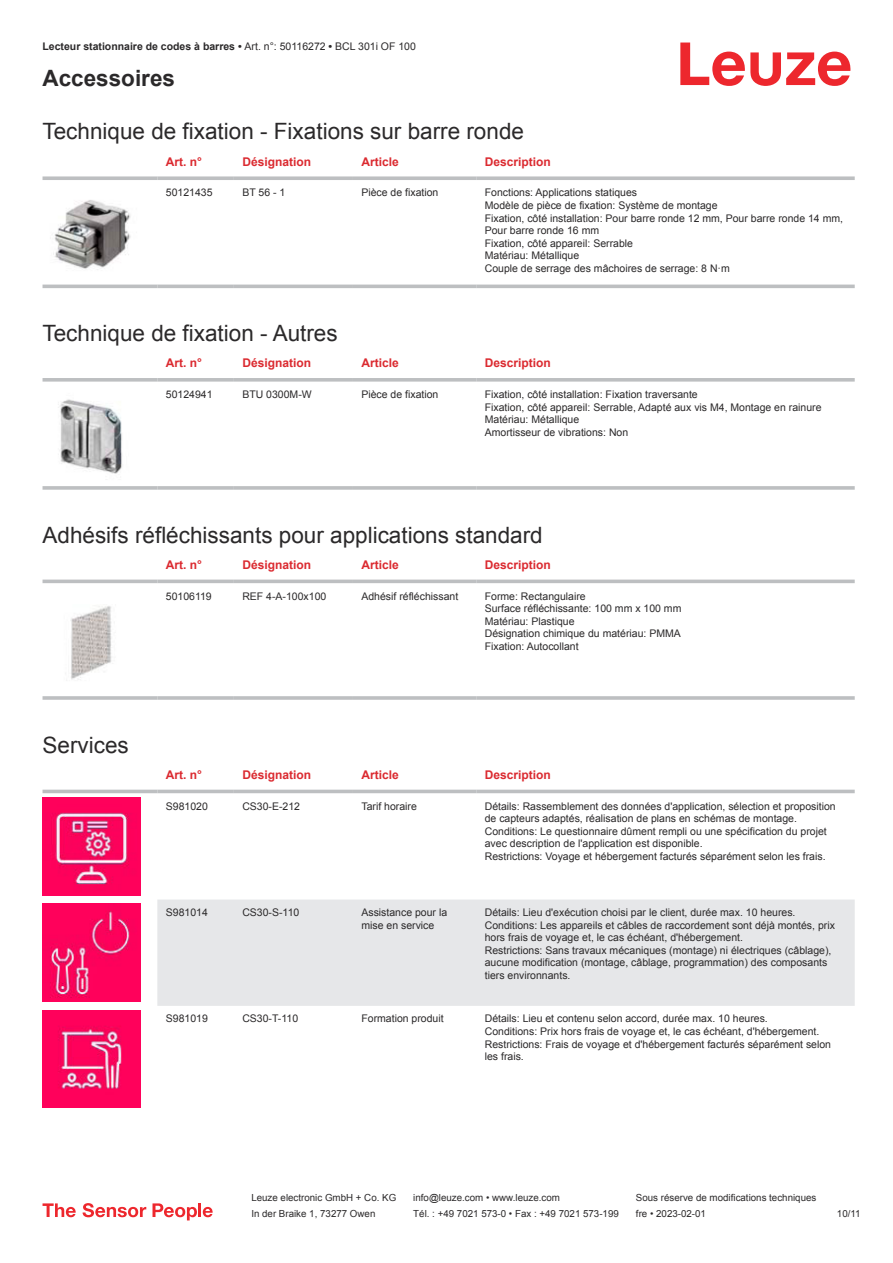
<style>
.page{position:relative;width:893px;height:1263px;background:#fff}
.page>*{position:absolute;margin:0;border:0;box-sizing:border-box;transform-origin:0 0}
.t1{font:22.5px "Arial";color:#2b292a}
.t2{font:700 22.5px "Arial";color:#2b292a}
.t3{font:700 12px "Arial";color:#db2a30}
.t4{font:10.5px/12.6px "Arial";color:#2b292a}
.t5{font:700 10.5px "Arial";color:#2b292a}
.t6{font:9.75px "Arial";color:#2b292a}
.s1{font-weight:400}
</style>
<div class="page">
<svg style="left:680px;top:43px;width:170px;height:43px"></svg>
<svg style="left:43px;top:284px;width:812px;height:1px"></svg>
<svg style="left:43px;top:176px;width:114px;height:4px"></svg>
<svg style="left:157px;top:176px;width:77px;height:4px"></svg>
<svg style="left:234px;top:176px;width:119px;height:4px"></svg>
<svg style="left:353px;top:176px;width:123px;height:4px"></svg>
<svg style="left:476px;top:176px;width:379px;height:4px;fill:#bdbfc1"></svg>
<hr style="left:43px;top:285px;width:114px;height:3px;background:#bdbfc1">
<hr style="left:157px;top:285px;width:77px;height:3px;background:#bdbfc1">
<hr style="left:234px;top:285px;width:119px;height:3px;background:#bdbfc1">
<hr style="left:353px;top:285px;width:123px;height:3px;background:#bdbfc1">
<hr style="left:476px;top:285px;width:379px;height:3px;background:#bdbfc1">
<img style="left:53px;top:200px;width:78px;height:70px">
<svg style="left:43px;top:378px;width:114px;height:4px"></svg>
<svg style="left:157px;top:378px;width:77px;height:4px"></svg>
<svg style="left:234px;top:378px;width:119px;height:4px"></svg>
<svg style="left:353px;top:378px;width:123px;height:4px"></svg>
<svg style="left:476px;top:378px;width:379px;height:4px;fill:#bec0c2"></svg>
<svg style="left:43px;top:486px;width:114px;height:4px"></svg>
<hr style="left:157px;top:486px;width:77px;height:4px;background:#c5c7c8">
<svg style="left:234px;top:486px;width:119px;height:4px"></svg>
<svg style="left:353px;top:486px;width:123px;height:4px"></svg>
<hr style="left:476px;top:486px;width:379px;height:4px;background:#c5c7c8">
<img style="left:58px;top:399px;width:64px;height:75px">
<svg style="left:43px;top:579px;width:812px;height:5px;fill:#eff0f0"></svg>
<hr style="left:43px;top:580px;width:114px;height:3px;background:#bdbfc1">
<hr style="left:157px;top:580px;width:77px;height:3px;background:#bdbfc1">
<hr style="left:234px;top:580px;width:119px;height:3px;background:#bdbfc1">
<hr style="left:353px;top:580px;width:123px;height:3px;background:#bdbfc1">
<hr style="left:476px;top:580px;width:379px;height:3px;background:#bdbfc1">
<hr style="left:43px;top:696px;width:114px;height:4px;background:#bdbfc1">
<hr style="left:157px;top:696px;width:77px;height:4px;background:#c9cbcd">
<hr style="left:234px;top:696px;width:119px;height:4px;background:#c4c6c7">
<hr style="left:353px;top:696px;width:123px;height:4px;background:#bdbfc1">
<hr style="left:476px;top:696px;width:379px;height:4px;background:#c9cbcd">
<img style="left:71px;top:606px;width:41px;height:74px">
<svg style="left:43px;top:789px;width:812px;height:319px"></svg>
<div style="left:157px;top:899px;width:698px;height:107px;background:#e6e7e9"></div>
<hr style="left:43px;top:790px;width:114px;height:3px;background:#bdbfc1">
<hr style="left:157px;top:790px;width:77px;height:3px;background:#bdbfc1">
<hr style="left:234px;top:790px;width:119px;height:3px;background:#bdbfc1">
<hr style="left:353px;top:790px;width:123px;height:3px;background:#bdbfc1">
<hr style="left:476px;top:790px;width:379px;height:3px;background:#bdbfc1">
<img style="left:43px;top:797px;width:97px;height:98px">
<img style="left:43px;top:904px;width:97px;height:97px">
<img style="left:43px;top:1010px;width:97px;height:98px">
<svg style="left:43px;top:1203px;width:33px;height:14px"></svg>
<svg style="left:83px;top:1203px;width:63px;height:14px"></svg>
<svg style="left:153px;top:1203px;width:44px;height:17px"></svg>
<hr style="left:198px;top:1203px;width:3px;height:14px;background:#ed272d">
<svg style="left:203px;top:1207px;width:10px;height:10px"></svg>
<p class="t5" style="left:43px;top:43px;width:375px">Lecteur stationnaire de codes à barres • <span class="s1">Art. n°: 50116272</span> • <span class="s1">BCL 301i OF 100</span></p>
<h1 class="t2" style="left:43px;top:70px;width:134px">Accessoires</h1>
<h1 class="t1" style="left:43px;top:123px;width:483px">Technique de fixation - Fixations sur barre ronde</h1>
<p class="t3" style="left:166px;top:157px;width:38px">Art. n°</p>
<p class="t3" style="left:242px;top:157px;width:70px">Désignation</p>
<p class="t3" style="left:361px;top:157px;width:39px">Article</p>
<p class="t3" style="left:485px;top:157px;width:68px">Description</p>
<p class="t4" style="left:166px;top:187px;width:48px">50121435</p>
<p class="t4" style="left:242px;top:187px;width:44px">BT 56 - 1</p>
<p class="t4" style="left:361px;top:187px;width:79px">Pièce de fixation</p>
<p class="t4" style="left:485px;top:187px;width:360px">Fonctions: Applications statiques<br>Modèle de pièce de fixation: Système de montage<br>Fixation, côté installation: Pour barre ronde 12 mm, Pour barre ronde 14 mm, Pour barre ronde 16 mm<br>Fixation, côté appareil: Serrable<br>Matériau: Métallique<br>Couple de serrage des mâchoires de serrage: 8 N·m</p>
<h1 class="t1" style="left:43px;top:325px;width:297px">Technique de fixation - Autres</h1>
<p class="t3" style="left:166px;top:358px;width:38px">Art. n°</p>
<p class="t3" style="left:242px;top:358px;width:70px">Désignation</p>
<p class="t3" style="left:361px;top:358px;width:39px">Article</p>
<p class="t3" style="left:485px;top:358px;width:68px">Description</p>
<p class="t4" style="left:166px;top:389px;width:48px">50124941</p>
<p class="t4" style="left:242px;top:389px;width:71px">BTU 0300M-W</p>
<p class="t4" style="left:361px;top:389px;width:79px">Pièce de fixation</p>
<p class="t4" style="left:485px;top:389px;width:338px">Fixation, côté installation: Fixation traversante<br>Fixation, côté appareil: Serrable, Adapté aux vis M4, Montage en rainure Matériau: Métallique<br>Amortisseur de vibrations: Non</p>
<h1 class="t1" style="left:43px;top:526px;width:502px">Adhésifs réfléchissants pour applications standard</h1>
<p class="t3" style="left:166px;top:560px;width:38px">Art. n°</p>
<p class="t3" style="left:242px;top:560px;width:70px">Désignation</p>
<p class="t3" style="left:361px;top:560px;width:39px">Article</p>
<p class="t3" style="left:485px;top:560px;width:68px">Description</p>
<p class="t4" style="left:166px;top:591px;width:47px">50106119</p>
<p class="t4" style="left:242px;top:591px;width:86px">REF 4-A-100x100</p>
<p class="t4" style="left:361px;top:591px;width:98px">Adhésif réfléchissant</p>
<p class="t4" style="left:485px;top:591px;width:198px">Forme: Rectangulaire<br>Surface réfléchissante: 100 mm x 100 mm<br>Matériau: Plastique<br>Désignation chimique du matériau: PMMA<br>Fixation: Autocollant</p>
<h1 class="t1" style="left:43px;top:736px;width:88px">Services</h1>
<p class="t3" style="left:166px;top:770px;width:38px">Art. n°</p>
<p class="t3" style="left:242px;top:770px;width:70px">Désignation</p>
<p class="t3" style="left:361px;top:770px;width:39px">Article</p>
<p class="t3" style="left:485px;top:770px;width:68px">Description</p>
<p class="t4" style="left:166px;top:801px;width:44px">S981020</p>
<p class="t4" style="left:242px;top:801px;width:59px">CS30-E-212</p>
<p class="t4" style="left:361px;top:801px;width:57px">Tarif horaire</p>
<p class="t4" style="left:485px;top:801px;width:352px">Détails: Rassemblement des données d'application, sélection et proposition de capteurs adaptés, réalisation de plans en schémas de montage.<br>Conditions: Le questionnaire dûment rempli ou une spécification du projet avec description de l'application est disponible.<br>Restrictions: Voyage et hébergement facturés séparément selon les frais.</p>
<p class="t4" style="left:166px;top:907px;width:44px">S981014</p>
<p class="t4" style="left:242px;top:907px;width:58px">CS30-S-110</p>
<p class="t4" style="left:361px;top:907px;width:87px">Assistance pour la mise en service</p>
<p class="t4" style="left:485px;top:907px;width:352px">Détails: Lieu d'exécution choisi par le client, durée max. 10 heures.<br>Conditions: Les appareils et câbles de raccordement sont déjà montés, prix hors frais de voyage et, le cas échéant, d'hébergement.<br>Restrictions: Sans travaux mécaniques (montage) ni électriques (câblage), aucune modification (montage, câblage, programmation) des composants tiers environnants.</p>
<p class="t4" style="left:166px;top:1013px;width:44px">S981019</p>
<p class="t4" style="left:242px;top:1013px;width:57px">CS30-T-110</p>
<p class="t4" style="left:361px;top:1013px;width:84px">Formation produit</p>
<p class="t4" style="left:485px;top:1013px;width:348px">Détails: Lieu et contenu selon accord, durée max. 10 heures.<br>Conditions: Prix hors frais de voyage et, le cas échéant, d'hébergement.<br>Restrictions: Frais de voyage et d'hébergement facturés séparément selon les frais.</p>
<p class="t6" style="left:251px;top:1194px;width:146px">Leuze electronic GmbH + Co. KG</p>
<p class="t6" style="left:413px;top:1194px;width:148px">info@leuze.com • www.leuze.com</p>
<p class="t6" style="left:636px;top:1194px;width:182px">Sous réserve de modifications techniques</p>
<p class="t6" style="left:251px;top:1210px;width:126px">In der Braike 1, 73277 Owen</p>
<p class="t6" style="left:413px;top:1210px;width:207px">Tél. : +49 7021 573-0 • Fax : +49 7021 573-199</p>
<p class="t6" style="left:636px;top:1210px;width:72px">fre • 2023-02-01</p>
<p class="t6" style="left:837px;top:1210px;width:25px">10 /11</p>
</div>
